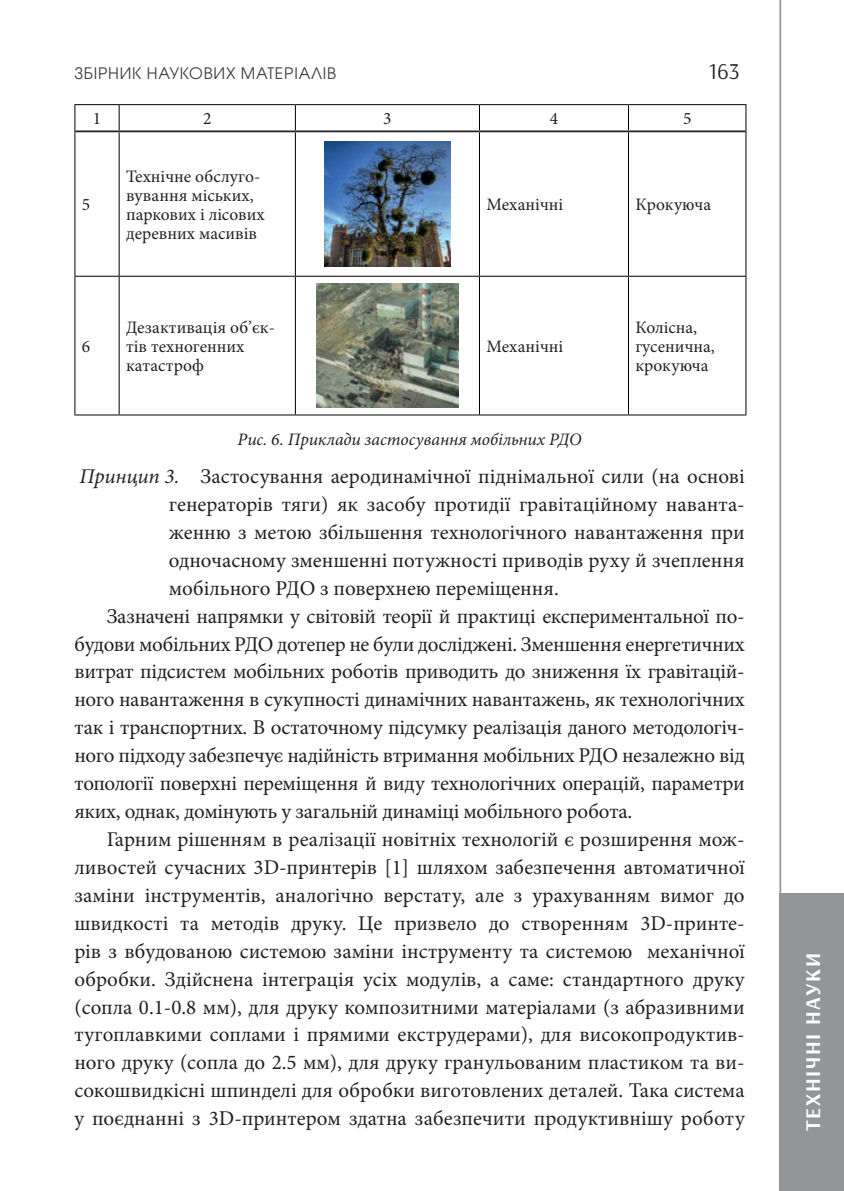
<style>
.page{position:relative;width:844px;height:1191px;background:#fff}
.page>*{position:absolute;margin:0;border:0;box-sizing:border-box;transform-origin:0 0}
.t1{font:22.75px "Arsenal";color:#231f20}
.t2{font:21px "Minion Pro";color:#231f20}
.t3{font:700 21px "Arsenal";letter-spacing:.075em;color:#fff}
.t4{font:17.5px/19.2px "Minion Pro";color:#231f20}
.t5{font:italic 17.5px "Minion Pro";color:#231f20}
.t6{font:15.75px "Avant Garde Gothic C";letter-spacing:.05em;color:#3e3e3f}
.s1{font-style:italic}
</style>
<div class="page">
<hr style="left:779px;top:0;width:2px;height:1191px;background:#939598">
<div style="left:779px;top:893px;width:64px;height:298px;background:#939598"></div>
<hr style="left:74px;top:104px;width:45px;height:1px;background:#000001">
<svg style="left:74px;top:105px;width:1px;height:26px"></svg>
<hr style="left:119px;top:104px;width:176px;height:1px;background:#000001">
<svg style="left:119px;top:105px;width:1px;height:25px"></svg>
<hr style="left:295px;top:104px;width:184px;height:1px;background:#000001">
<svg style="left:295px;top:105px;width:1px;height:25px"></svg>
<hr style="left:479px;top:104px;width:149px;height:1px;background:#000001">
<svg style="left:479px;top:105px;width:1px;height:25px"></svg>
<hr style="left:628px;top:104px;width:118px;height:1px;background:#000001">
<svg style="left:628px;top:105px;width:1px;height:25px"></svg>
<svg style="left:745px;top:105px;width:1px;height:26px"></svg>
<hr style="left:74px;top:131px;width:1px;height:145px;background:#000001">
<hr style="left:119px;top:132px;width:1px;height:144px;background:#000001">
<hr style="left:295px;top:132px;width:1px;height:144px;background:#000001">
<hr style="left:479px;top:132px;width:1px;height:144px;background:#000001">
<hr style="left:628px;top:132px;width:1px;height:144px;background:#000001">
<hr style="left:745px;top:131px;width:1px;height:145px;background:#000001">
<hr style="left:74px;top:276px;width:45px;height:1px;background:#000001">
<hr style="left:74px;top:277px;width:1px;height:137px;background:#000001">
<hr style="left:119px;top:276px;width:176px;height:1px;background:#000001">
<hr style="left:119px;top:277px;width:1px;height:137px;background:#000001">
<hr style="left:295px;top:276px;width:184px;height:1px;background:#000001">
<hr style="left:295px;top:277px;width:1px;height:137px;background:#000001">
<hr style="left:479px;top:276px;width:149px;height:1px;background:#000001">
<hr style="left:479px;top:277px;width:1px;height:137px;background:#000001">
<hr style="left:628px;top:276px;width:118px;height:1px;background:#000001">
<hr style="left:628px;top:277px;width:1px;height:137px;background:#000001">
<hr style="left:745px;top:277px;width:1px;height:137px;background:#000001">
<hr style="left:74px;top:414px;width:45px;height:1px;background:#000001">
<hr style="left:119px;top:414px;width:176px;height:1px;background:#000001">
<hr style="left:295px;top:414px;width:184px;height:1px;background:#000001">
<hr style="left:479px;top:414px;width:149px;height:1px;background:#000001">
<hr style="left:628px;top:414px;width:118px;height:1px;background:#000001">
<hr style="left:75px;top:130px;width:44px;height:2px;background:#231f20">
<hr style="left:119px;top:130px;width:176px;height:2px;background:#231f20">
<hr style="left:295px;top:130px;width:184px;height:2px;background:#231f20">
<hr style="left:479px;top:130px;width:149px;height:2px;background:#231f20">
<hr style="left:628px;top:130px;width:117px;height:2px;background:#231f20">
<img style="left:324px;top:142px;width:126px;height:124px">
<img style="left:316px;top:283px;width:142px;height:125px">
<p class="t6" style="left:74px;top:64px;width:263px">ЗБІРНИК НАУКОВИХ МАТЕРІАЛІВ</p>
<p class="t4" style="left:93px;top:109px;width:10px">1</p>
<p class="t4" style="left:203px;top:109px;width:10px">2</p>
<p class="t4" style="left:383px;top:109px;width:10px">3</p>
<p class="t4" style="left:549px;top:109px;width:10px">4</p>
<p class="t4" style="left:682px;top:109px;width:10px">5</p>
<p class="t1" style="left:708px;top:58px;width:32px">163</p>
<p class="t4" style="left:82px;top:195px;width:10px">5</p>
<p class="t4" style="left:82px;top:337px;width:10px">6</p>
<p class="t4" style="left:126px;top:166px;width:140px">Технічне обслуго&shy;вування міських, паркових і лісових деревних масивів</p>
<p class="t4" style="left:126px;top:317px;width:150px">Дезактивація об’єк&shy;тів техногенних катастроф</p>
<p class="t4" style="left:486px;top:195px;width:78px">Механічні</p>
<p class="t4" style="left:635px;top:195px;width:77px">Крокуюча</p>
<p class="t4" style="left:486px;top:337px;width:78px">Механічні</p>
<p class="t4" style="left:635px;top:317px;width:81px">Колісна, гусенична, крокуюча</p>
<p class="t5" style="left:237px;top:427px;width:345px">Рис. 6. Приклади застосування мобільних РДО</p>
<p class="t2" style="left:79px;top:462px;width:666px"><span class="s1">Принцип 3.</span> Застосування аеродинамічної піднімальної сили (на основі</p>
<p class="t2" style="left:169px;top:490px;width:577px">генераторів тяги) як засобу протидії гравітаційному наванта-</p>
<p class="t2" style="left:169px;top:518px;width:577px">женню з метою збільшення технологічного навантаження при</p>
<p class="t2" style="left:169px;top:546px;width:577px">одночасному зменшенні потужності приводів руху й зчеплення</p>
<p class="t2" style="left:169px;top:574px;width:391px">мобільного РДО з поверхнею переміщення.</p>
<p class="t2" style="left:107px;top:602px;width:639px">Зазначені напрямки у світовій теорії й практиці експериментальної по-</p>
<p class="t2" style="left:74px;top:630px;width:671px">будови мобільних РДО дотепер не були досліджені. Зменшення енергетичних</p>
<p class="t2" style="left:74px;top:657px;width:671px">витрат підсистем мобільних роботів приводить до зниження їх гравітацій-</p>
<p class="t2" style="left:74px;top:685px;width:671px">ного навантаження в сукупності динамічних навантажень, як технологічних</p>
<p class="t2" style="left:74px;top:713px;width:671px">так і транспортних. В остаточному підсумку реалізація даного методологіч-</p>
<p class="t2" style="left:74px;top:741px;width:671px">ного підходу забезпечує надійність втримання мобільних РДО незалежно від</p>
<p class="t2" style="left:74px;top:769px;width:671px">топології поверхні переміщення й виду технологічних операцій, параметри</p>
<p class="t2" style="left:74px;top:797px;width:559px">яких, однак, домінують у загальній динаміці мобільного робота.</p>
<p class="t2" style="left:107px;top:825px;width:639px">Гарним рішенням в реалізації новітніх технологій є розширення мож-</p>
<p class="t2" style="left:74px;top:853px;width:671px">ливостей сучасних 3D-принтерів [1] шляхом забезпечення автоматичної</p>
<p class="t2" style="left:74px;top:881px;width:671px">заміни інструментів, аналогічно верстату, але з урахуванням вимог до</p>
<p class="t2" style="left:74px;top:909px;width:671px">швидкості та методів друку. Це призвело до створенням 3D-принте-</p>
<p class="t2" style="left:74px;top:937px;width:671px">рів з вбудованою системою заміни інструменту та системою механічної</p>
<p class="t2" style="left:74px;top:964px;width:671px">обробки. Здійснена інтеграція усіх модулів, а саме: стандартного друку</p>
<p class="t2" style="left:74px;top:992px;width:671px">(сопла 0.1-0.8 мм), для друку композитними матеріалами (з абразивними</p>
<p class="t2" style="left:74px;top:1020px;width:671px">тугоплавкими соплами і прямими екструдерами), для високопродуктив-</p>
<p class="t2" style="left:74px;top:1048px;width:671px">ного друку (сопла до 2.5 мм), для друку гранульованим пластиком та ви-</p>
<p class="t2" style="left:74px;top:1076px;width:671px">сокошвидкісні шпинделі для обробки виготовлених деталей. Така система</p>
<p class="t2" style="left:74px;top:1104px;width:671px">у поєднанні з 3D-принтером здатна забезпечити продуктивнішу роботу</p>
<p class="t3" style="left:799px;top:1131px;width:179px;rotate:-90deg">ТЕХНІЧНІ НАУКИ</p>
</div>
